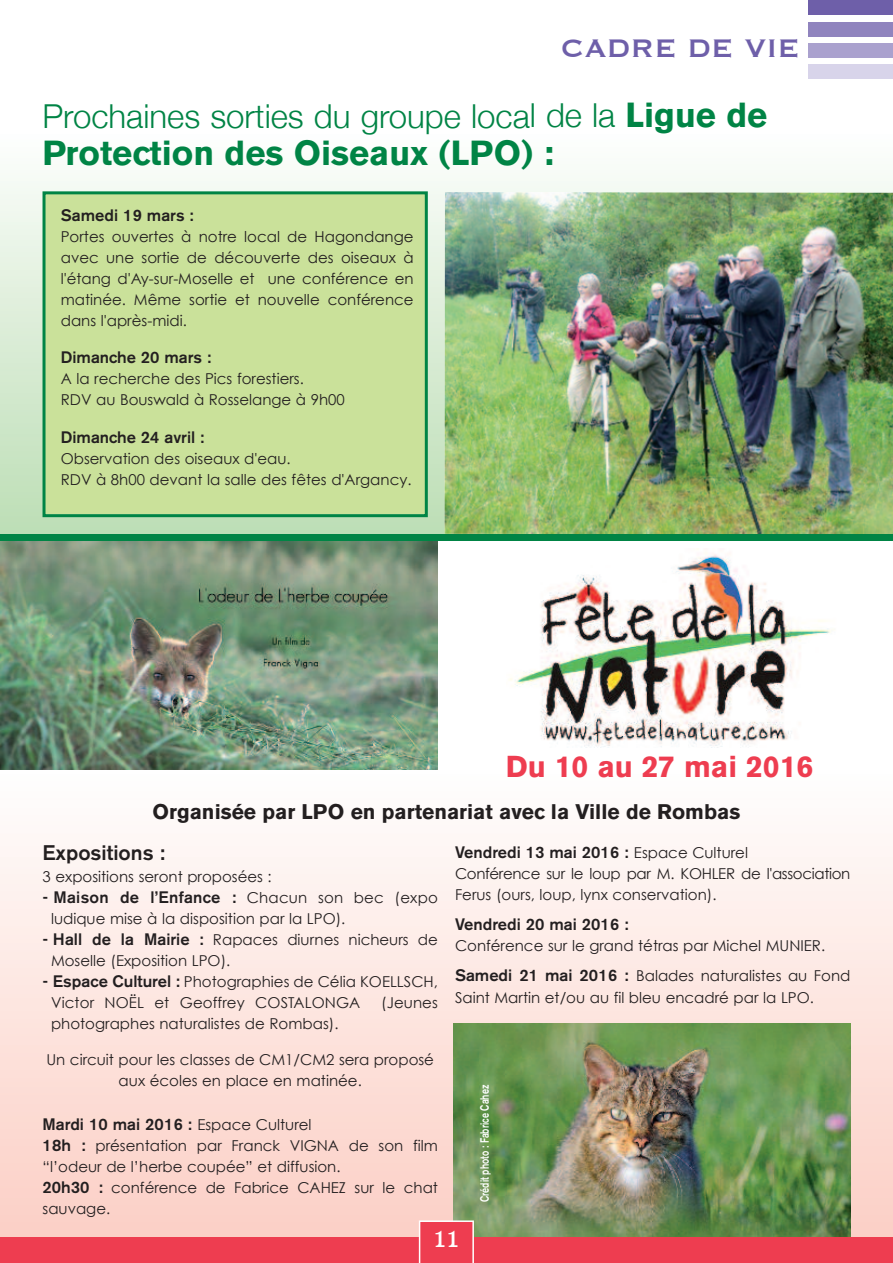
<style>
.page{position:relative;width:893px;height:1263px;background:#fff}
.page>*{position:absolute;margin:0;border:0;box-sizing:border-box;transform-origin:0 0}
.t1{font:700 34.5px "Akzidenz Grotesk BE";color:#008445}
.t2{font:300 33px "Helvetica Neue";color:#008445}
.t3{font:33px "Copperplate";color:#6e5fa9}
.t4{font:700 30px "Akzidenz Grotesk BE";color:#ee3d50}
.t5{font:500 22.5px "Blindfish";color:#fff}
.t6{font:700 21px "Akzidenz Grotesk BE";color:#231f20}
.t7{font:500 21px "Akzidenz Grotesk BE";color:#231f20}
.t8{font:500 16.5px "Akzidenz Grotesk BE";color:#231f20}
.t9{font:15px/21px "Century Gothic";color:#231f20}
.t10{font:15px/21px "Century Gothic";letter-spacing:-.02em;color:#231f20}
.t11{font:500 12px "Akzidenz Grotesk BE";color:#fff;scale:.75 1}
.s1{font-family:"Akzidenz Grotesk BE";font-weight:700;font-size:34.5px}
.s2{font-family:"Century Gothic";font-weight:400;font-size:15px}
.s3{font-family:"Akzidenz Grotesk BE";font-weight:500;font-size:16.5px}
</style>
<div class="page">
<div style="left:0;top:773px;width:893px;height:481px;background:linear-gradient(to bottom,#fffefd,#fbccc2)"></div>
<img style="left:0;top:540px;width:438px;height:230px">
<div style="left:0;top:135px;width:893px;height:399px;background:linear-gradient(to bottom,#fafdfa,#b8dbb2)"></div>
<div style="left:808px;top:0;width:85px;height:15px;background:#6e5fa9"></div>
<div style="left:808px;top:22px;width:85px;height:15px;background:#9084be"></div>
<div style="left:808px;top:43px;width:85px;height:15px;background:#aaa1ce"></div>
<div style="left:808px;top:65px;width:85px;height:14px;background:#d8d4ea"></div>
<div style="left:46px;top:194px;width:379px;height:320px;background:#cae19a"></div>
<div style="left:43px;top:191px;width:385px;height:326px;border:3px solid #008445"></div>
<img style="left:444px;top:192px;width:449px;height:342px">
<img style="left:453px;top:1023px;width:397px;height:214px">
<div style="left:0;top:1237px;width:893px;height:26px;background:#ee3d50"></div>
<svg style="left:419px;top:1220px;width:55px;height:43px"></svg>
<img style="left:509px;top:553px;width:322px;height:194px">
<div style="left:0;top:534px;width:893px;height:6px;background:#008445"></div>
<h2 class="t3" style="left:561px;top:32px;width:240px">CADRE DE VIE</h2>
<h2 class="t2" style="left:43px;top:96px;width:726px">Prochaines sorties du groupe local de la <span class="s1">Ligue de</span></h2>
<h1 class="t1" style="left:43px;top:139px;width:513px">Protection des Oiseaux (LPO) :</h1>
<p class="t8" style="left:61px;top:209px;width:134px">Samedi 19 mars :</p>
<p class="t9" style="left:61px;top:225px;width:354px;text-align:justify">Portes ouvertes à notre local de Hagondange avec une sortie de découverte des oiseaux à l'étang d'Ay-sur-Moselle et une conférence en matinée. Même sortie et nouvelle conférence dans l'après-midi.</p>
<p class="t8" style="left:61px;top:352px;width:152px">Dimanche 20 mars :</p>
<p class="t9" style="left:61px;top:368px;width:286px">A la recherche des Pics forestiers.<br>RDV au Bouswald à Rosselange à 9h00</p>
<p class="t8" style="left:61px;top:431px;width:145px">Dimanche 24 avril :</p>
<p class="t9" style="left:61px;top:447px;width:352px">Observation des oiseaux d'eau.<br>RDV à 8h00 devant la salle des fêtes d'Argancy.</p>
<h3 class="t4" style="left:506px;top:755px;width:309px">Du 10 au 27 mai 2016</h3>
<h3 class="t6" style="left:153px;top:803px;width:589px">Organisée par LPO en partenariat avec la Ville de Rombas</h3>
<h3 class="t7" style="left:43px;top:845px;width:124px">Expositions :</h3>
<p class="t9" style="left:43px;top:866px;width:231px">3 expositions seront proposées :</p>
<p class="t8" style="left:43px;top:892px;width:397px">- Maison de l’Enfance : <span class="s2">Chacun son bec (expo</span></p>
<p class="t9" style="left:51px;top:908px;width:296px">ludique mise à la disposition par la LPO).</p>
<p class="t9" style="left:51px;top:929px;width:388px;text-indent:-9px"><span class="s3">- Hall de la Mairie :</span> Rapaces diurnes nicheurs de<br>Moselle (Exposition LPO).</p>
<p class="t9" style="left:51px;top:971px;width:388px;text-indent:-9px"><span class="s3">- Espace Culturel :</span> Photographies de Célia KOELLSCH,<br>Victor NOËL et Geoffrey COSTALONGA</p>
<p class="t9" style="left:381px;top:992px;width:58px">(Jeunes</p>
<p class="t9" style="left:51px;top:1013px;width:289px">photographes naturalistes de Rombas).</p>
<p class="t9" style="left:46px;top:1049px;width:389px;text-align:center">Un circuit pour les classes de CM1/CM2 sera proposé aux écoles en place en matinée.</p>
<p class="t8" style="left:43px;top:1118px;width:270px">Mardi 10 mai 2016 : <span class="s2">Espace Culturel</span></p>
<p class="t9" style="left:43px;top:1134px;width:397px"><span class="s3">18h :</span> présentation par Franck VIGNA de son film “l’odeur de l’herbe coupée” et diffusion.<br><span class="s3">20h30 :</span> conférence de Fabrice CAHEZ sur le chat sauvage.</p>
<p class="t8" style="left:455px;top:846px;width:295px">Vendredi 13 mai 2016 : <span class="s2">Espace Culturel</span></p>
<p class="t10" style="left:455px;top:862px;width:397px">Conférence sur le loup par M. KOHLER de l'association<br>Ferus (ours, loup, lynx conservation).</p>
<p class="t8" style="left:455px;top:918px;width:175px">Vendredi 20 mai 2016 :</p>
<p class="t9" style="left:455px;top:930px;width:397px;line-height:30px">Conférence sur le grand tétras par Michel MUNIER.<br><span class="s3">Samedi 21 mai 2016 :</span> Balades naturalistes au Fond</p>
<p class="t9" style="left:455px;top:987px;width:360px">Saint Martin et/ou au fil bleu encadré par la LPO.</p>
<p class="t11" style="left:480px;top:1202px;width:158px;rotate:-90deg">Crédit photo : Fabrice Cahez</p>
<h3 class="t5" style="left:434px;top:1226px;width:27px">11</h3>
</div>
